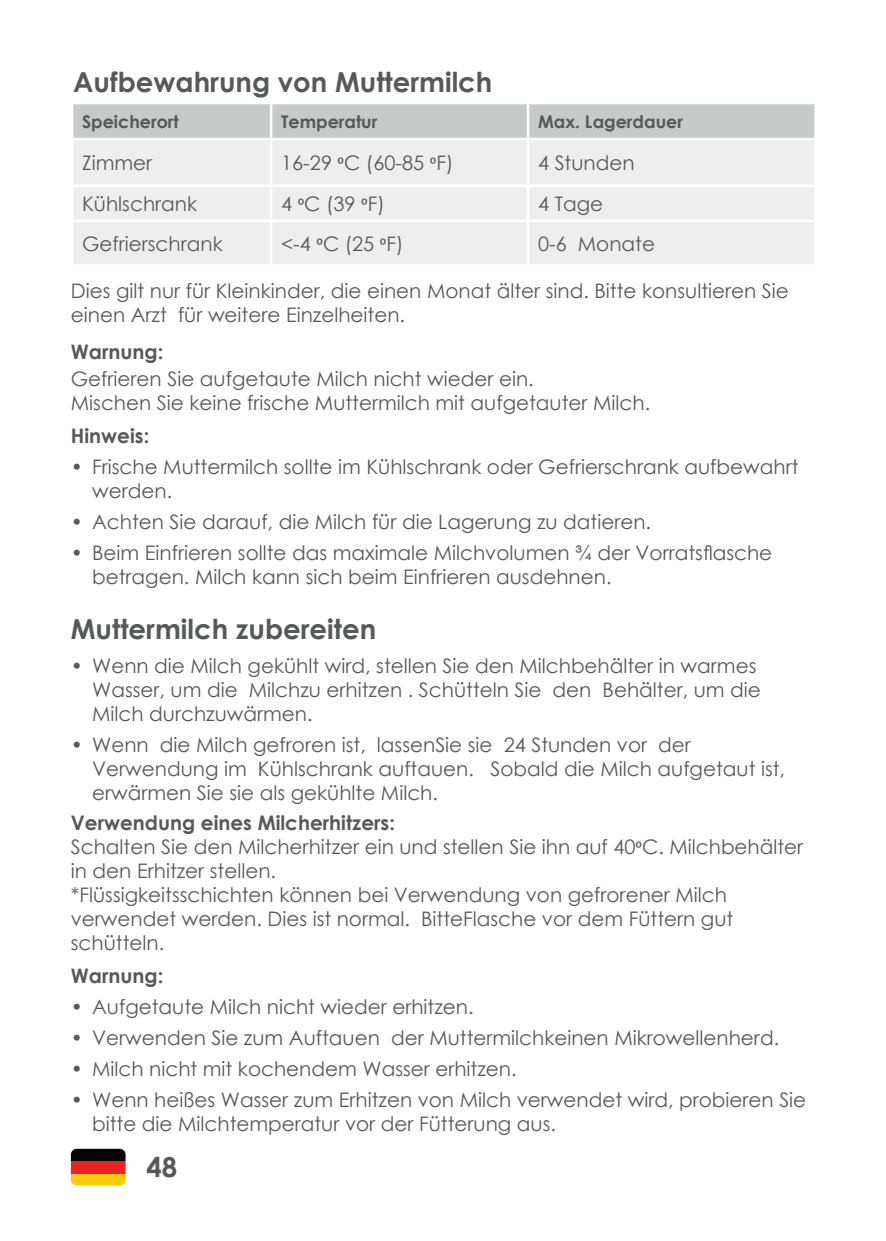
<style>
.page{position:relative;width:886px;height:1241px;background:#fff}
.page>*{position:absolute;margin:0;border:0;box-sizing:border-box;transform-origin:0 0}
.calibri_head{font:700 27.5px "Century Gothic";color:#57585a}
.calibri_body{font:20px/24px "Century Gothic";color:#57585a}
.calibri_body-2{font:700 20px "Century Gothic";color:#57585a}
.calibri_body_wide_sp{font:700 20px "Century Gothic";color:#57585a}
.calibri_body-3{font:700 17.5px "Century Gothic";color:#57585a}
.s1{font-family:"Calibri"}
</style>
<div class="page">
<div style="left:71px;top:1173px;width:55px;height:12px;background:#fecd08"></div>
<div style="left:71px;top:1160px;width:55px;height:13px;background:#ee2123"></div>
<div style="left:71px;top:1148px;width:55px;height:12px;background:#040503"></div>
<div style="left:73px;top:104px;width:741px;height:34px;background:#c8cac9"></div>
<div style="left:73px;top:140px;width:741px;height:124px;background:#eee"></div>
<hr style="left:270px;top:104px;width:2px;height:34px;background:#fff">
<hr style="left:527px;top:104px;width:2px;height:34px;background:#fff">
<hr style="left:270px;top:140px;width:2px;height:44px;background:#fff">
<hr style="left:527px;top:140px;width:2px;height:44px;background:#fff">
<hr style="left:71px;top:184px;width:200px;height:3px;background:#fff">
<hr style="left:271px;top:184px;width:257px;height:3px;background:#fff">
<hr style="left:270px;top:187px;width:2px;height:32px;background:#fff">
<hr style="left:528px;top:184px;width:289px;height:3px;background:#fff">
<hr style="left:527px;top:187px;width:2px;height:32px;background:#fff">
<hr style="left:71px;top:219px;width:200px;height:3px;background:#fff">
<hr style="left:271px;top:219px;width:257px;height:3px;background:#fff">
<hr style="left:270px;top:222px;width:2px;height:42px;background:#fff">
<hr style="left:528px;top:219px;width:289px;height:3px;background:#fff">
<hr style="left:527px;top:222px;width:2px;height:42px;background:#fff">
<p class="calibri_head" style="left:73px;top:61px;width:421px">Aufbewahrung von Muttermilch</p>
<p class="calibri_body-3" style="left:82px;top:108px;width:98px">Speicherort</p>
<p class="calibri_body-3" style="left:281px;top:108px;width:98px">Temperatur</p>
<p class="calibri_body-3" style="left:538px;top:108px;width:146px">Max. Lagerdauer</p>
<p class="calibri_body" style="left:82px;top:150px;width:72px">Zimmer</p>
<p class="calibri_body" style="left:281px;top:150px;width:174px">16-29 <span class="s1">0</span>C (60-85 <span class="s1">0</span>F)</p>
<p class="calibri_body" style="left:538px;top:150px;width:98px">4 Stunden</p>
<p class="calibri_body" style="left:82px;top:191px;width:117px">Kühlschrank</p>
<p class="calibri_body" style="left:281px;top:191px;width:105px">4 <span class="s1">0</span>C (39 <span class="s1">0</span>F)</p>
<p class="calibri_body" style="left:538px;top:191px;width:67px">4 Tage</p>
<p class="calibri_body" style="left:82px;top:231px;width:142px">Gefrierschrank</p>
<p class="calibri_body" style="left:281px;top:231px;width:124px">&lt;-4 <span class="s1">0</span>C (25 <span class="s1">0</span>F)</p>
<p class="calibri_body" style="left:538px;top:231px;width:119px">0-6 Monate</p>
<p class="calibri_body" style="left:71px;top:279px;width:719px">Dies gilt nur für Kleinkinder, die einen Monat älter sind. Bitte konsultieren Sie einen Arzt für weitere Einzelheiten.</p>
<p class="calibri_body_wide_sp" style="left:71px;top:336px;width:94px">Warnung:</p>
<p class="calibri_body" style="left:71px;top:366px;width:464px">Gefrieren Sie aufgetaute Milch nicht wieder ein.</p>
<p class="calibri_body" style="left:71px;top:390px;width:581px">Mischen Sie keine frische Muttermilch mit aufgetauter Milch.</p>
<p class="calibri_body_wide_sp" style="left:71px;top:420px;width:80px">Hinweis:</p>
<p class="calibri_body" style="left:92px;top:454px;width:708px;text-indent:-21px">• Frische Muttermilch sollte im Kühlschrank oder Gefrierschrank aufbewahrt werden.</p>
<p class="calibri_body" style="left:71px;top:509px;width:582px">• Achten Sie darauf, die Milch für die Lagerung zu datieren.</p>
<p class="calibri_body" style="left:92px;top:540px;width:682px;text-indent:-21px">• Beim Einfrieren sollte das maximale Milchvolumen ¾ der Vorratsflasche betragen. Milch kann sich beim Einfrieren ausdehnen.</p>
<p class="calibri_head" style="left:71px;top:607px;width:307px">Muttermilch zubereiten</p>
<p class="calibri_body" style="left:92px;top:653px;width:670px;text-indent:-21px">• Wenn die Milch gekühlt wird, stellen Sie den Milchbehälter in warmes<br>Wasser, um die Milchzu erhitzen . Schütteln Sie den Behälter, um die<br>Milch durchzuwärmen.</p>
<p class="calibri_body" style="left:92px;top:732px;width:694px;text-indent:-21px">• Wenn die Milch gefroren ist, lassenSie sie 24 Stunden vor der<br>Verwendung im Kühlschrank auftauen. Sobald die Milch aufgetaut ist, erwärmen Sie sie als gekühlte Milch.</p>
<p class="calibri_body-2" style="left:71px;top:807px;width:325px">Verwendung eines Milcherhitzers:</p>
<p class="calibri_body" style="left:71px;top:834px;width:734px">Schalten Sie den Milcherhitzer ein und stellen Sie ihn auf 40<span class="s1">0</span>C. Milchbehälter in den Erhitzer stellen.</p>
<p class="calibri_body" style="left:71px;top:882px;width:664px">*Flüssigkeitsschichten können bei Verwendung von gefrorener Milch verwendet werden. Dies ist normal. BitteFlasche vor dem Füttern gut schütteln.</p>
<p class="calibri_body-2" style="left:71px;top:960px;width:94px">Warnung:</p>
<p class="calibri_body" style="left:71px;top:994px;width:404px">• Aufgetaute Milch nicht wieder erhitzen.</p>
<p class="calibri_body" style="left:71px;top:1025px;width:710px">• Verwenden Sie zum Auftauen der Muttermilchkeinen Mikrowellenherd.</p>
<p class="calibri_body" style="left:71px;top:1056px;width:447px">• Milch nicht mit kochendem Wasser erhitzen.</p>
<p class="calibri_body" style="left:92px;top:1087px;width:716px;text-indent:-21px">• Wenn heißes Wasser zum Erhitzen von Milch verwendet wird, probieren Sie bitte die Milchtemperatur vor der Fütterung aus.</p>
<h1 class="calibri_head" style="left:146px;top:1146px;width:32px">48</h1>
</div>
